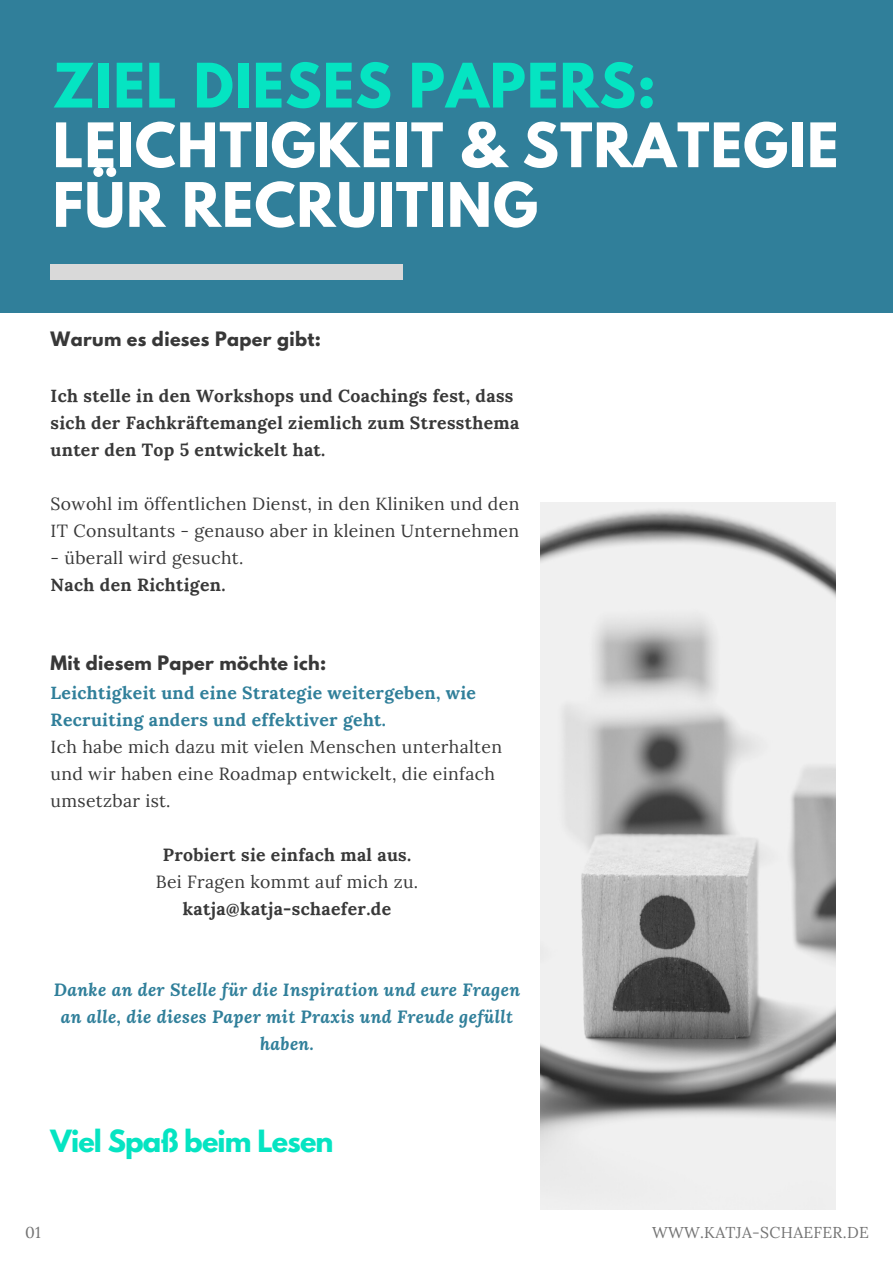
<style>
.page{position:relative;width:893px;height:1264px;background:#fff}
.page>*{position:absolute;margin:0;border:0;box-sizing:border-box;transform-origin:0 0}
.t1{font:700 54.3px/59.7px "League Spartan";letter-spacing:.02em;color:#fff}
.t2{font:700 27.15px "League Spartan";letter-spacing:-.03em;color:#05e4c2}
.t3{font:17.55px/27px "Lora";letter-spacing:.02em;color:#383838}
.t4{font:700 17.55px/27px "Lora";letter-spacing:.02em;color:#383838}
.t5{font:italic 700 17.55px/27px "Lora";letter-spacing:.02em;color:#307f9a;text-align:center}
.t6{font:700 17.55px/29.2px "Lora";letter-spacing:.02em;color:#307f9a}
.t7{font:700 17.55px "League Spartan";letter-spacing:.02em;color:#383838}
.t8{font:15.75px "Lora";letter-spacing:.02em;color:#737373}
.s1{color:#05e4c2}
.s2{font-weight:700}
.s3{font-family:"League Spartan";color:#383838}
.s4{font-weight:700;color:#307f9a}
.s5{font-weight:400}
</style>
<div class="page">
<div style="left:0;top:0;width:892px;height:313px;background:#307f9a"></div>
<div style="left:51px;top:265px;width:352px;height:15px;background:#d9d9d9"></div>
<img style="left:541px;top:502px;width:294px;height:707px">
<h1 class="t1" style="left:53px;top:63px;width:787px"><span class="s1">ZIEL DIESES PAPERS:<br></span>LEICHTIGKEIT &amp; STRATEGIE<br>FÜR RECRUITING</h1>
<h3 class="t7" style="left:51px;top:330px;width:272px">Warum es dieses Paper gibt:</h3>
<h3 class="t4" style="left:51px;top:382px;width:470px">Ich stelle in den Workshops und Coachings fest, dass sich der Fachkräftemangel ziemlich zum Stressthema unter den Top 5 entwickelt hat.</h3>
<h4 class="t3" style="left:51px;top:490px;width:470px">Sowohl im öffentlichen Dienst, in den Kliniken und den<br>IT Consultants - genauso aber in kleinen Unternehmen</h4>
<h4 class="t3" style="left:51px;top:544px;width:194px">- überall wird gesucht.<br><span class="s2">Nach den Richtigen.</span></h4>
<h4 class="t6" style="left:51px;top:648px;width:427px"><span class="s3">Mit diesem Paper möchte ich:<br></span>Leichtigkeit und eine Strategie weitergeben, wie</h4>
<h4 class="t3" style="left:51px;top:706px;width:453px"><span class="s4">Recruiting anders und effektiver geht.<br></span>Ich habe mich dazu mit vielen Menschen unterhalten und wir haben eine Roadmap entwickelt, die einfach umsetzbar ist.</h4>
<h4 class="t4" style="left:156px;top:841px;width:264px;text-align:center">Probiert sie einfach mal aus.<br><span class="s5">Bei Fragen kommt auf mich zu. </span>katja@katja-schaefer.de</h4>
<h3 class="t5" style="left:54px;top:976px;width:467px">Danke an der Stelle für die Inspiration und eure Fragen an alle, die dieses Paper mit Praxis und Freude gefüllt haben.</h3>
<p class="t2" style="left:51px;top:1127px;width:284px">Viel Spaß beim Lesen</p>
<h2 class="t8" style="left:25px;top:1221px;width:17px">01</h2>
<p class="t8" style="left:652px;top:1221px;width:218px">WWW.KATJA-SCHAEFER.DE</p>
</div>
